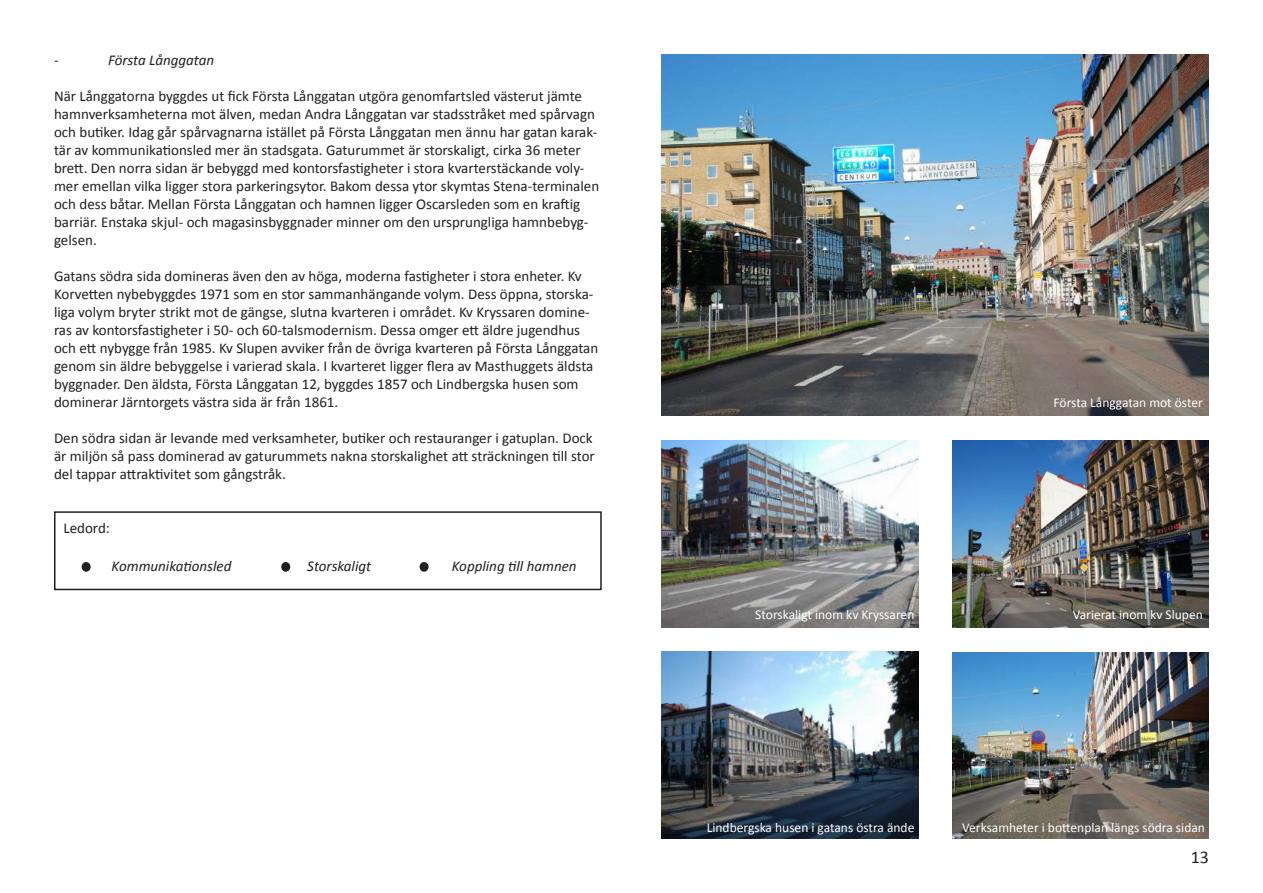
<style>
.page{position:relative;width:1263px;height:893px;background:#fff}
.page>*{position:absolute;margin:0;border:0;box-sizing:border-box;transform-origin:0 0}
.t1{font:18px "Calibri";color:#231f20}
.t2{font:15px/18px "Calibri";color:#231f20}
.t3{font:italic 15px "Calibri";color:#231f20}
.t4{font:13.5px "Calibri";color:#fff}
</style>
<div class="page">
<img style="left:662px;top:652px;width:256px;height:187px">
<div style="left:54px;top:511px;width:548px;height:79px;border:2px solid #231f20"></div>
<div style="left:82px;top:562px;width:9px;height:10px;background:#231f20;border-radius:50%"></div>
<div style="left:281px;top:562px;width:9px;height:10px;background:#231f20;border-radius:50%"></div>
<div style="left:420px;top:562px;width:9px;height:10px;background:#231f20;border-radius:50%"></div>
<img style="left:662px;top:54px;width:547px;height:362px">
<img style="left:662px;top:441px;width:256px;height:186px">
<img style="left:952px;top:441px;width:257px;height:186px">
<img style="left:952px;top:652px;width:257px;height:187px">
<p class="t2" style="left:54px;top:51px;width:6px">-</p>
<p class="t3" style="left:108px;top:50px;width:108px">Första Långgatan</p>
<p class="t2" style="left:54px;top:87px;width:547px">När Långgatorna byggdes ut fick Första Långgatan utgöra genomfartsled västerut jämte hamnverksamheterna mot älven, medan Andra Långgatan var stadsstråket med spårvagn och butiker. Idag går spårvagnarna istället på Första Långgatan men ännu har gatan karak&shy;tär av kommunikationsled mer än stadsgata. Gaturummet är storskaligt, cirka 36 meter brett. Den norra sidan är bebyggd med kontorsfastigheter i stora kvarterstäckande voly&shy;mer emellan vilka ligger stora parkeringsytor. Bakom dessa ytor skymtas Stena-terminalen och dess båtar. Mellan Första Långgatan och hamnen ligger Oscarsleden som en kraftig barriär. Enstaka skjul- och magasinsbyggnader minner om den ursprungliga hamnbebyg&shy;gelsen.</p>
<p class="t2" style="left:54px;top:267px;width:546px">Gatans södra sida domineras även den av höga, moderna fastigheter i stora enheter. Kv Korvetten nybebyggdes 1971 som en stor sammanhängande volym. Dess öppna, storska&shy;liga volym bryter strikt mot de gängse, slutna kvarteren i området. Kv Kryssaren domine&shy;ras av kontorsfastigheter i 50- och 60-talsmodernism. Dessa omger ett äldre jugendhus och ett nybygge från 1985. Kv Slupen avviker från de övriga kvarteren på Första Långgatan genom sin äldre bebyggelse i varierad skala. I kvarteret ligger flera av Masthuggets äldsta byggnader. Den äldsta, Första Långgatan 12, byggdes 1857 och Lindbergska husen som dominerar Järntorgets västra sida är från 1861.</p>
<p class="t2" style="left:54px;top:429px;width:542px">Den södra sidan är levande med verksamheter, butiker och restauranger i gatuplan. Dock är miljön så pass dominerad av gaturummets nakna storskalighet att sträckningen till stor del tappar attraktivitet som gångstråk.</p>
<p class="t2" style="left:63px;top:519px;width:48px">Ledord:</p>
<p class="t3" style="left:112px;top:556px;width:121px">Kommunikationsled</p>
<p class="t3" style="left:307px;top:556px;width:65px">Storskaligt</p>
<p class="t3" style="left:452px;top:556px;width:126px">Koppling till hamnen</p>
<p class="t4" style="left:1053px;top:394px;width:151px">Första Långgatan mot öster</p>
<p class="t4" style="left:755px;top:606px;width:161px">Storskaligt inom kv Kryssaren</p>
<p class="t4" style="left:1073px;top:606px;width:131px">Varierat inom kv Slupen</p>
<p class="t4" style="left:707px;top:819px;width:209px">Lindbergska husen i gatans östra ände</p>
<p class="t4" style="left:962px;top:819px;width:244px">Verksamheter i bottenplan längs södra sidan</p>
<p class="t1" style="left:1191px;top:846px;width:20px">13</p>
</div>
